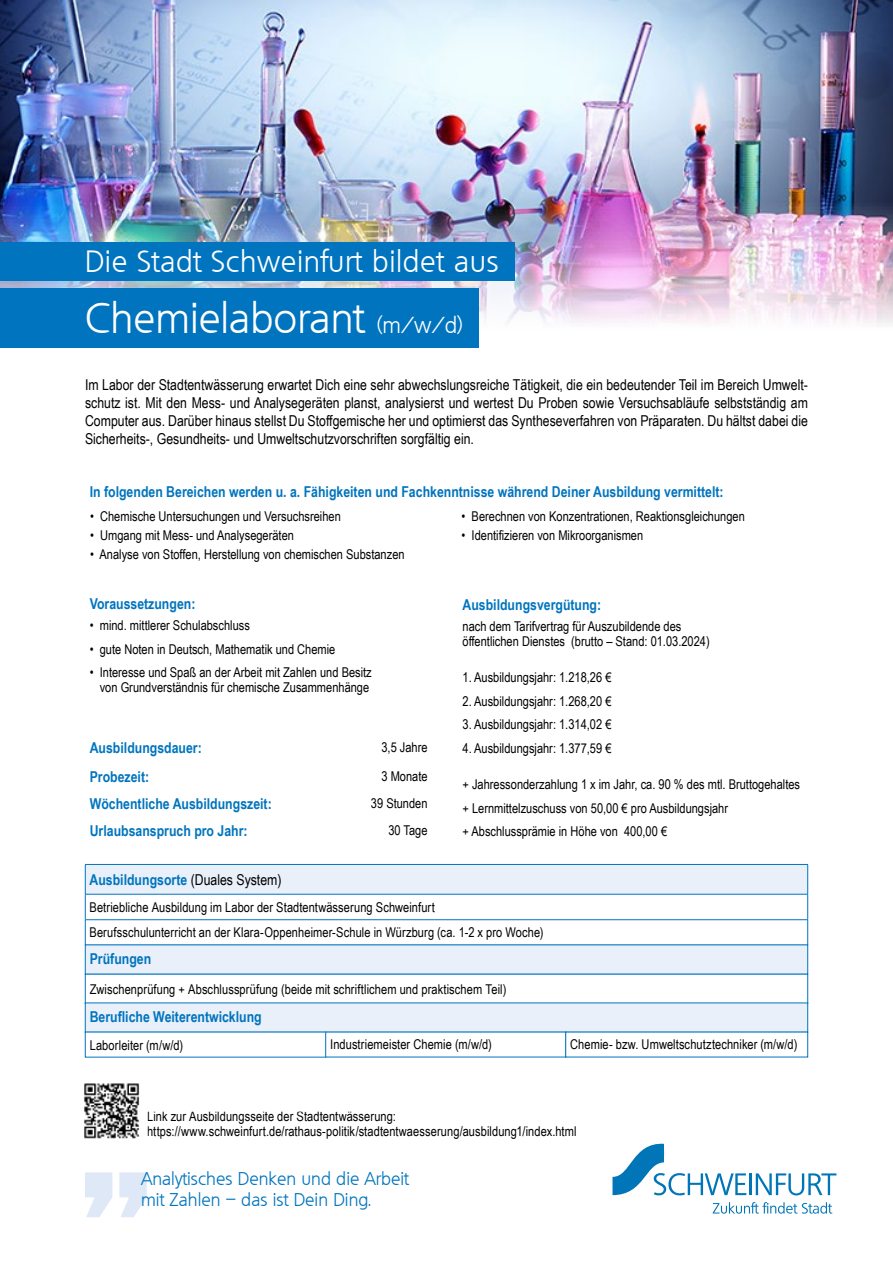
<style>
.page{position:relative;width:893px;height:1263px;background:#fff}
.page>*{position:absolute;margin:0;border:0;box-sizing:border-box;transform-origin:0 0}
.t1{font:300 42px "Quebec";color:#fff}
.t2{font:300 30px "Quebec";letter-spacing:.02em;color:#fff}
.t3{font:300 18px/21.6px "Quebec";color:#0074be}
.t4{font:15px/18px "Arial Narrow";color:#000;text-align:justify}
.t5{font:700 15px "Arial Narrow";color:#0074be}
.t6{font:13.5px/15px "Arial Narrow";color:#000}
.s1{font-size:22.5px}
.s2{font-weight:400;color:#000}
</style>
<div class="page">
<div style="left:85px;top:864px;width:723px;height:30px;background:#e9f0fa"></div>
<hr style="left:85px;top:864px;width:723px;height:1px;background:#0074be">
<hr style="left:85px;top:894px;width:723px;height:1px;background:#0074be">
<hr style="left:85px;top:919px;width:723px;height:1px;background:#0074be">
<svg style="left:85px;top:865px;width:1px;height:80px"></svg>
<svg style="left:807px;top:865px;width:1px;height:80px"></svg>
<div style="left:85px;top:945px;width:723px;height:29px;background:#e9f0fa"></div>
<img style="left:0;top:0;width:893px;height:332px">
<svg style="left:612px;top:1144px;width:224px;height:70px"></svg>
<svg style="left:85px;top:1172px;width:62px;height:45px"></svg>
<div style="left:0;top:243px;width:514px;height:38px;background:#0074be"></div>
<div style="left:0;top:288px;width:478px;height:59px;background:#0074be"></div>
<div style="left:85px;top:1003px;width:723px;height:29px;background:#e9f0fa"></div>
<img style="left:84px;top:1083px;width:55px;height:55px">
<div style="left:82px;top:1080px;width:59px;height:60px;border:1px solid #fff"></div>
<h2 class="t2" style="left:85px;top:242px;width:415px">Die Stadt Schweinfurt bildet aus</h2>
<h1 class="t1" style="left:85px;top:291px;width:379px">Chemielaborant <span class="s1">(m/w/d)</span></h1>
<p class="t4" style="left:85px;top:376px;width:724px">Im Labor der Stadtentwässerung erwartet Dich eine sehr abwechslungsreiche Tätigkeit, die ein bedeutender Teil im Bereich Umwelt&shy;schutz ist. Mit den Mess- und Analysegeräten planst, analysierst und wertest Du Proben sowie Versuchsabläufe selbstständig am Computer aus. Darüber hinaus stellst Du Stoffgemische her und optimierst das Syntheseverfahren von Präparaten. Du hältst dabei die Sicherheits-, Gesundheits- und Umweltschutzvorschriften sorgfältig ein.</p>
<p class="t5" style="left:90px;top:481px;width:635px">In folgenden Bereichen werden u. a. Fähigkeiten und Fachkenntnisse während Deiner Ausbildung vermittelt:</p>
<p class="t6" style="left:90px;top:508px;width:252px">• Chemische Untersuchungen und Versuchsreihen</p>
<p class="t6" style="left:90px;top:527px;width:205px">• Umgang mit Mess- und Analysegeräten</p>
<p class="t6" style="left:90px;top:546px;width:316px">• Analyse von Stoffen, Herstellung von chemischen Substanzen</p>
<p class="t6" style="left:462px;top:508px;width:285px">• Berechnen von Konzentrationen, Reaktionsgleichungen</p>
<p class="t6" style="left:462px;top:527px;width:183px">• Identifizieren von Mikroorganismen</p>
<p class="t5" style="left:90px;top:592px;width:107px">Voraussetzungen:</p>
<p class="t6" style="left:90px;top:618px;width:162px">• mind. mittlerer Schulabschluss</p>
<p class="t6" style="left:90px;top:641px;width:247px">• gute Noten in Deutsch, Mathematik und Chemie</p>
<p class="t6" style="left:90px;top:665px;width:284px;text-align:center">• Interesse und Spaß an der Arbeit mit Zahlen und Besitz von Grundverständnis für chemische Zusammenhänge</p>
<p class="t5" style="left:90px;top:737px;width:114px">Ausbildungsdauer:</p>
<p class="t6" style="left:381px;top:739px;width:48px">3,5 Jahre</p>
<p class="t5" style="left:90px;top:766px;width:61px">Probezeit:</p>
<p class="t6" style="left:381px;top:769px;width:48px">3 Monate</p>
<p class="t5" style="left:90px;top:793px;width:184px">Wöchentliche Ausbildungszeit:</p>
<p class="t6" style="left:371px;top:795px;width:58px">39 Stunden</p>
<p class="t5" style="left:90px;top:820px;width:159px">Urlaubsanspruch pro Jahr:</p>
<p class="t6" style="left:388px;top:822px;width:41px">30 Tage</p>
<p class="t5" style="left:462px;top:593px;width:140px">Ausbildungsvergütung:</p>
<p class="t6" style="left:462px;top:618px;width:249px">nach dem Tarifvertrag für Auszubildende des öffentlichen Dienstes (brutto – Stand: 01.03.2024)</p>
<p class="t6" style="left:462px;top:670px;width:150px">1. Ausbildungsjahr: 1.218,26 €</p>
<p class="t6" style="left:462px;top:693px;width:150px">2. Ausbildungsjahr: 1.268,20 €</p>
<p class="t6" style="left:462px;top:717px;width:150px">3. Ausbildungsjahr: 1.314,02 €</p>
<p class="t6" style="left:462px;top:740px;width:150px">4. Ausbildungsjahr: 1.377,59 €</p>
<p class="t6" style="left:462px;top:772px;width:339px;line-height:23.5px">+ Jahressonderzahlung 1 x im Jahr, ca. 90 % des mtl. Bruttogehaltes + Lernmittelzuschuss von 50,00 € pro Ausbildungsjahr<br>+ Abschlussprämie in Höhe von 400,00 €</p>
<p class="t5" style="left:90px;top:868px;width:194px">Ausbildungsorte <span class="s2">(Duales System)</span></p>
<p class="t6" style="left:90px;top:894px;width:455px;line-height:25.5px">Betriebliche Ausbildung im Labor der Stadtentwässerung Schweinfurt<br>Berufsschulunterricht an der Klara-Oppenheimer-Schule in Würzburg (ca. 1-2 x pro Woche)</p>
<p class="t5" style="left:90px;top:947px;width:63px">Prüfungen</p>
<p class="t6" style="left:90px;top:981px;width:418px">Zwischenprüfung + Abschlussprüfung (beide mit schriftlichem und praktischem Teil)</p>
<p class="t5" style="left:90px;top:1005px;width:174px">Berufliche Weiterentwicklung</p>
<p class="t6" style="left:90px;top:1037px;width:95px">Laborleiter (m/w/d)</p>
<p class="t6" style="left:330px;top:1037px;width:163px">Industriemeister Chemie (m/w/d)</p>
<p class="t6" style="left:570px;top:1037px;width:229px">Chemie- bzw. Umweltschutztechniker (m/w/d)</p>
<p class="t6" style="left:147px;top:1108px;width:431px">Link zur Ausbildungsseite der Stadtentwässerung: https://www.schweinfurt.de/rathaus-politik/stadtentwaesserung/ausbildung1/index.html</p>
<h3 class="t3" style="left:141px;top:1167px;width:269px">Analytisches Denken und die Arbeit mit Zahlen – das ist Dein Ding.</h3>
</div>
